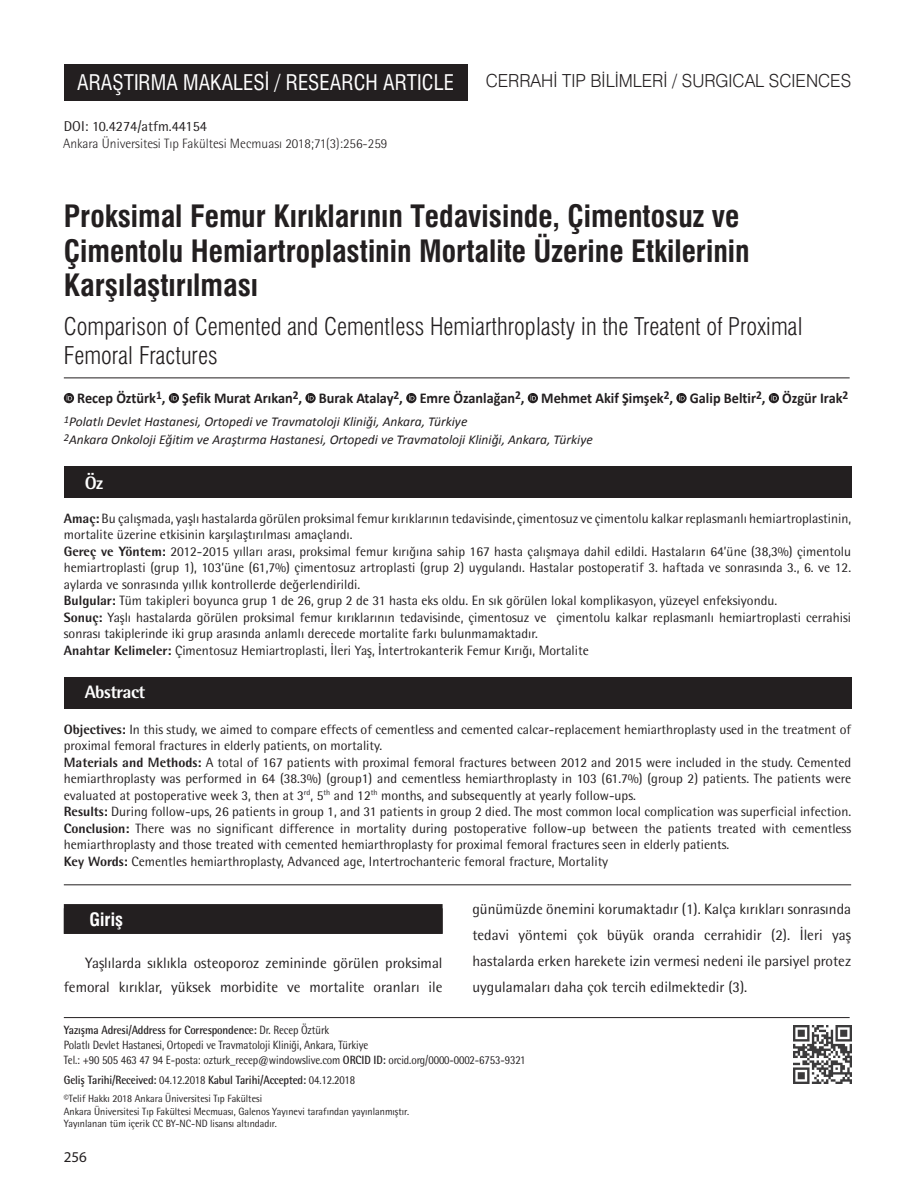
<style>
.page{position:relative;width:915px;height:1191px;background:#fff}
.page>*{position:absolute;margin:0;border:0;box-sizing:border-box;transform-origin:0 0}
.t1{font:30px/34.5px "Swiss Condensed Bold Tr";color:#231f20}
.t2{font:24px/28.8px "Swiss Condensed Light Tr";color:#231f20}
.t3{font:21px "Swiss Condensed Tr";color:#fff}
.t4{font:18px "Swiss Light Tr";color:#231f20;scale:.96 1}
.t5{font:800 18px "Rotis Semi Sans Std";letter-spacing:-.025em;color:#fff}
.t6{font:18px "Swiss Condensed Bold Tr";color:#fff}
.t7{font:15px/25.8px "Rotis Semi Sans Std";color:#231f20;text-align:right}
.t8{font:700 15px "Calibri";color:#231f20;scale:.95 1}
.t9{font:15px "Myriad Pro";color:#231f20}
.t10{font:14.25px "Rotis Semi Sans Std";color:#231f20}
.t11{font:13.5px/16.5px "Rotis Semi Sans Std";color:#231f20}
.t12{font:italic 13.5px/18px "Calibri";color:#231f20}
.t13{font:300 13.5px "Rotis Semi Sans Std";color:#231f20}
.t14{font:12px/15px "Rotis Semi Sans Std";letter-spacing:-.01em;color:#231f20;scale:.9 1}
.t15{font:700 12px "Rotis Semi Sans Std";letter-spacing:-.01em;color:#231f20;scale:.9 1}
.t16{font:10.5px/12.6px "Rotis Semi Sans Std";color:#231f20;scale:.95 1}
.s1{font-weight:800}
.s2{font-weight:700}
.s3{font-weight:400}
</style>
<div class="page">
<div style="left:64px;top:64px;width:403px;height:37px;background:#231f20"></div>
<hr style="left:64px;top:1017px;width:785px;height:1px;background:#231f20">
<img style="left:793px;top:1025px;width:57px;height:58px">
<hr style="left:64px;top:884px;width:786px;height:1px;background:#231f20">
<div style="left:64px;top:904px;width:378px;height:29px;background:#231f20"></div>
<div style="left:64px;top:467px;width:786px;height:31px;background:#231f20"></div>
<div style="left:64px;top:677px;width:786px;height:32px;background:#231f20"></div>
<hr style="left:64px;top:377px;width:785px;height:1px;background:#231f20">
<svg style="left:64px;top:393px;width:10px;height:10px"></svg>
<svg style="left:67px;top:395px;width:5px;height:5px"></svg>
<svg style="left:169px;top:393px;width:10px;height:10px"></svg>
<svg style="left:171px;top:395px;width:6px;height:5px"></svg>
<svg style="left:305px;top:393px;width:10px;height:10px"></svg>
<svg style="left:308px;top:395px;width:5px;height:5px"></svg>
<svg style="left:406px;top:393px;width:10px;height:10px"></svg>
<svg style="left:409px;top:395px;width:5px;height:5px"></svg>
<svg style="left:527px;top:393px;width:11px;height:10px"></svg>
<svg style="left:530px;top:395px;width:6px;height:5px"></svg>
<svg style="left:676px;top:393px;width:10px;height:10px"></svg>
<svg style="left:679px;top:395px;width:5px;height:5px"></svg>
<svg style="left:768px;top:393px;width:10px;height:10px"></svg>
<svg style="left:771px;top:395px;width:5px;height:5px"></svg>
<h3 class="t3" style="left:77px;top:70px;width:378px">ARAŞTIRMA MAKALESİ / RESEARCH ARTICLE</h3>
<p class="t10" style="left:64px;top:117px;width:144px">DOI: 10.4274/atfm.44154</p>
<p class="t13" style="left:63px;top:136px;width:325px">Ankara Üniversitesi Tıp Fakültesi Mecmuası 2018;71(3):256-259</p>
<h3 class="t4" style="left:485px;top:70px;width:382px">CERRAHİ TIP BİLİMLERİ / SURGICAL SCIENCES</h3>
<h1 class="t1" style="left:64px;top:199px;width:687px">Proksimal Femur Kırıklarının Tedavisinde, Çimentosuz ve<br>Çimentolu Hemiartroplastinin Mortalite Üzerine Etkilerinin<br>Karşılaştırılması</h1>
<h2 class="t2" style="left:64px;top:312px;width:740px">Comparison of Cemented and Cementless Hemiarthroplasty in the Treatent of Proximal<br>Femoral Fractures</h2>
<p class="t8" style="left:77px;top:389px;width:812px">Recep Öztürk<sup>1</sup>, Şefik Murat Arıkan<sup>2</sup>, Burak Atalay<sup>2</sup>, Emre Özanlağan<sup>2</sup>, Mehmet Akif Şimşek<sup>2</sup>, Galip Beltir<sup>2</sup>, Özgür Irak<sup>2</sup></p>
<p class="t12" style="left:64px;top:412px;width:530px"><sup>1</sup>Polatlı Devlet Hastanesi, Ortopedi ve Travmatoloji Kliniği, Ankara, Türkiye<br><sup>2</sup>Ankara Onkoloji Eğitim ve Araştırma Hastanesi, Ortopedi ve Travmatoloji Kliniği, Ankara, Türkiye</p>
<h3 class="t5" style="left:85px;top:471px;width:20px">Öz</h3>
<p class="t11" style="left:64px;top:510px;width:788px"><span class="s1">Amaç:</span> Bu çalışmada, yaşlı hastalarda görülen proksimal femur kırıklarının tedavisinde, çimentosuz ve çimentolu kalkar replasmanlı hemiartroplastinin, mortalite üzerine etkisinin karşılaştırılması amaçlandı.<br><span class="s1">Gereç ve Yöntem:</span> 2012-2015 yılları arası, proksimal femur kırığına sahip 167 hasta çalışmaya dahil edildi. Hastaların 64’üne (38,3%) çimentolu hemiartroplasti (grup 1), 103’üne (61,7%) çimentosuz artroplasti (grup 2) uygulandı. Hastalar postoperatif 3. haftada ve sonrasında 3., 6. ve 12. aylarda ve sonrasında yıllık kontrollerde değerlendirildi.<br><span class="s1">Bulgular:</span> Tüm takipleri boyunca grup 1 de 26, grup 2 de 31 hasta eks oldu. En sık görülen lokal komplikasyon, yüzeyel enfeksiyondu.<br><span class="s1">Sonuç:</span> Yaşlı hastalarda görülen proksimal femur kırıklarının tedavisinde, çimentosuz ve çimentolu kalkar replasmanlı hemiartroplasti cerrahisi sonrası takiplerinde iki grup arasında anlamlı derecede mortalite farkı bulunmamaktadır.<br><span class="s1">Anahtar Kelimeler:</span> Çimentosuz Hemiartroplasti, İleri Yaş, İntertrokanterik Femur Kırığı, Mortalite</p>
<h3 class="t5" style="left:85px;top:680px;width:62px">Abstract</h3>
<p class="t11" style="left:64px;top:720px;width:788px"><span class="s1">Objectives:</span> In this study, we aimed to compare effects of cementless and cemented calcar-replacement hemiarthroplasty used in the treatment of proximal femoral fractures in elderly patients, on mortality.<br><span class="s1">Materials and Methods:</span> A total of 167 patients with proximal femoral fractures between 2012 and 2015 were included in the study. Cemented hemiarthroplasty was performed in 64 (38.3%) (group1) and cementless hemiarthroplasty in 103 (61.7%) (group 2) patients. The patients were evaluated at postoperative week 3, then at 3<sup>rd</sup>, 5<sup>th</sup> and 12<sup>th</sup> months, and subsequently at yearly follow-ups.<br><span class="s1">Results:</span> During follow-ups, 26 patients in group 1, and 31 patients in group 2 died. The most common local complication was superficial infection.<br><span class="s1">Conclusion:</span> There was no significant difference in mortality during postoperative follow-up between the patients treated with cementless hemiarthroplasty and those treated with cemented hemiarthroplasty for proximal femoral fractures seen in elderly patients.<br><span class="s1">Key Words:</span> Cementles hemiarthroplasty, Advanced age, Intertrochanteric femoral fracture, Mortality</p>
<p class="t7" style="left:472px;top:896px;width:380px;text-align:justify">günümüzde önemini korumaktadır (1). Kalça kırıkları sonrasında tedavi yöntemi çok büyük oranda cerrahidir (2). İleri yaş hastalarda erken harekete izin vermesi nedeni ile parsiyel protez uygulamaları daha çok tercih edilmektedir (3).</p>
<p class="t14" style="left:64px;top:1022px;width:514px"><span class="s2">Yazışma Adresi/Address for Correspondence:</span> Dr. Recep Öztürk<br>Polatlı Devlet Hastanesi, Ortopedi ve Travmatoloji Kliniği, Ankara, Türkiye<br>Tel.: +90 505 463 47 94 E-posta: ozturk_recep@windowslive.com <span class="s2">ORCID ID:</span> orcid.org/0000-0002-6753-9321</p>
<p class="t15" style="left:64px;top:1072px;width:325px">Geliş Tarihi/Received: <span class="s3">04.12.2018</span> Kabul Tarihi/Accepted: <span class="s3">04.12.2018</span></p>
<h3 class="t6" style="left:90px;top:908px;width:35px">Giriş</h3>
<p class="t7" style="left:64px;top:951px;width:380px;line-height:23.7px">Yaşlılarda sıklıkla osteoporoz zemininde görülen proksimal femoral kırıklar, yüksek morbidite ve mortalite oranları ile</p>
<p class="t16" style="left:64px;top:1092px;width:365px">©️Telif Hakkı 2018 Ankara Üniversitesi Tıp Fakültesi<br>Ankara Üniversitesi Tıp Fakültesi Mecmuası, Galenos Yayınevi tarafından yayınlanmıştır.<br>Yayınlanan tüm içerik CC BY-NC-ND lisansı altındadır.</p>
<p class="t9" style="left:64px;top:1147px;width:25px">256</p>
</div>
